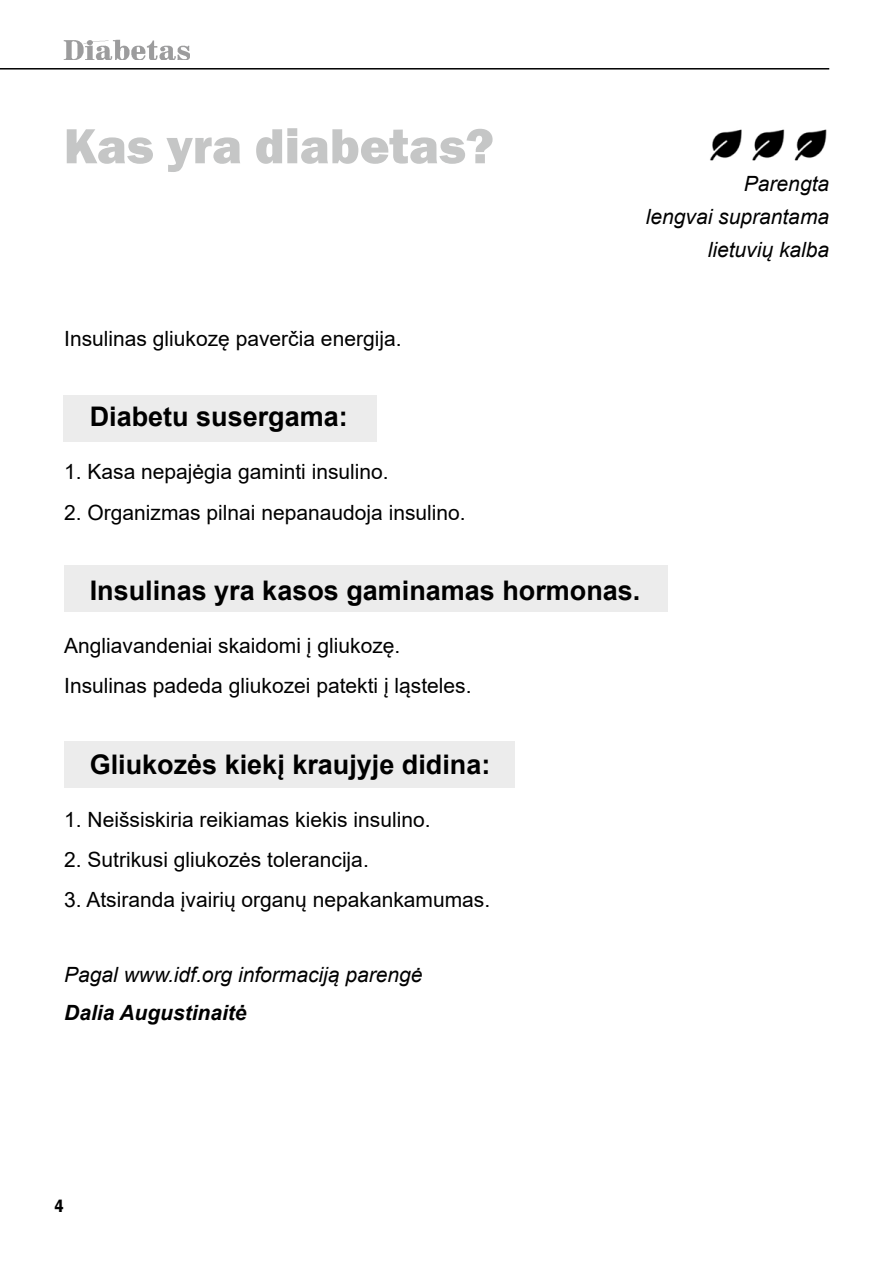
<style>
.page{position:relative;width:893px;height:1263px;background:#fff}
.page>*{position:absolute;margin:0;border:0;box-sizing:border-box;transform-origin:0 0}
.t1{font:800 51px "Franklin Gothic";color:#c5c6c6}
.t2{font:700 27px "Arial";color:#000}
.t3{font:21px/40.2px "Arial";color:#000}
.t4{font:italic 21px/33px "Arial";color:#000;text-align:right}
.t5{font:italic 700 21px "Arial";color:#000}
.t6{font:600 condensed 18px "Franklin Gothic";color:#000}
</style>
<div class="page">
<img style="left:64px;top:40px;width:126px;height:20px">
<hr style="left:0;top:68px;width:829px;height:2px;background:#000">
<img style="left:710px;top:129px;width:117px;height:32px">
<div style="left:64px;top:741px;width:450px;height:47px;background:#ececec"></div>
<div style="left:64px;top:566px;width:604px;height:46px;background:#ececec"></div>
<div style="left:64px;top:395px;width:313px;height:47px;background:#ececec"></div>
<h1 class="t1" style="left:64px;top:113px;width:432px">Kas yra diabetas?</h1>
<p class="t3" style="left:64px;top:318px;width:339px">Insulinas gliukozę paverčia energija.</p>
<p class="t2" style="left:90px;top:398px;width:260px">Diabetu susergama:</p>
<p class="t3" style="left:64px;top:452px;width:326px">1. Kasa nepajėgia gaminti insulino.</p>
<p class="t3" style="left:64px;top:492px;width:403px">2. Organizmas pilnai nepanaudoja insulino.</p>
<p class="t4" style="left:646px;top:167px;width:185px">Parengta<br>lengvai suprantama lietuvių kalba</p>
<p class="t2" style="left:90px;top:571px;width:552px">Insulinas yra kasos gaminamas hormonas.</p>
<p class="t3" style="left:64px;top:625px;width:409px">Angliavandeniai skaidomi į gliukozę.<br>Insulinas padeda gliukozei patekti į ląsteles.</p>
<p class="t2" style="left:90px;top:745px;width:402px">Gliukozės kiekį kraujyje didina:</p>
<p class="t3" style="left:64px;top:799px;width:368px">1. Neišsiskiria reikiamas kiekis insulino.</p>
<p class="t3" style="left:64px;top:839px;width:306px">2. Sutrikusi gliukozės tolerancija.</p>
<p class="t3" style="left:64px;top:880px;width:428px">3. Atsiranda įvairių organų nepakankamumas.</p>
<p class="t4" style="left:64px;top:958px;width:360px">Pagal www.idf.org informaciją parengė</p>
<p class="t5" style="left:64px;top:999px;width:184px">Dalia Augustinaitė</p>
<p class="t6" style="left:55px;top:1194px;width:11px">4</p>
</div>
